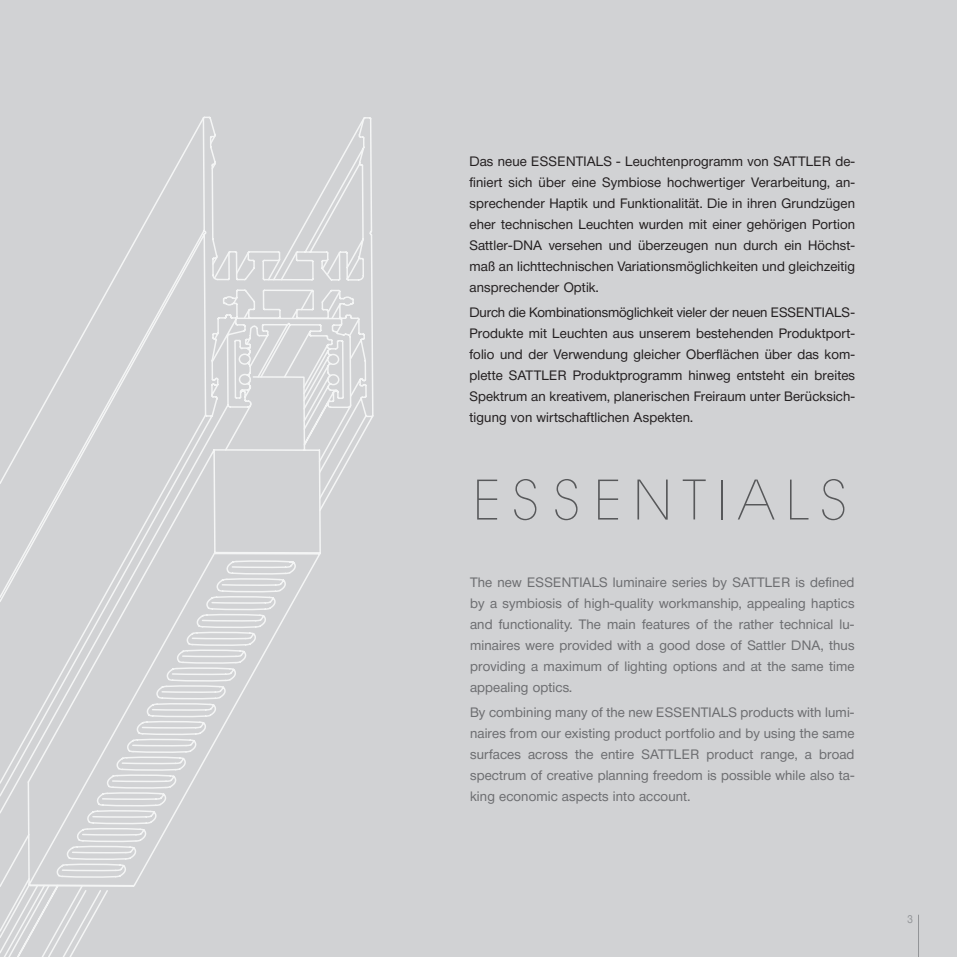
<style>
.page{position:relative;width:957px;height:957px;background:#d1d2d4}
.page>*{position:absolute;margin:0;border:0;box-sizing:border-box;transform-origin:0 0}
.t1{font:200 57px "Avant Garde Two BQ";letter-spacing:.21em;color:#57585a}
.t2{font:13.5px/21px "Neue Helvetica BQ";letter-spacing:.01em;color:#231f20;text-align:justify}
.t3{font:13.5px/21px "Neue Helvetica BQ";letter-spacing:.01em;color:#6c6d70;text-align:justify}
.t4{font:11.25px "Neue Helvetica BQ";color:#939598;scale:.9 1}
</style>
<div class="page">
<svg style="left:92px;top:116px;width:282px;height:338px"></svg>
<svg style="left:0;top:316px;width:352px;height:641px"></svg>
<svg style="left:0;top:832px;width:31px;height:56px"></svg>
<svg style="left:26px;top:375px;width:296px;height:512px"></svg>
<svg style="left:56px;top:774px;width:121px;height:104px"></svg>
<hr style="left:918px;top:914px;width:1px;height:43px;background:#939598">
<p class="t2" style="left:469px;top:151px;width:387px">Das neue ESSENTIALS - Leuchtenprogramm von SATTLER de&shy;finiert sich über eine Symbiose hochwertiger Verarbeitung, an&shy;sprechender Haptik und Funktionalität. Die in ihren Grundzügen eher technischen Leuchten wurden mit einer gehörigen Portion Sattler-DNA versehen und überzeugen nun durch ein Höchst&shy;maß an lichttechnischen Variationsmöglichkeiten und gleichzeitig ansprechender Optik.</p>
<p class="t2" style="left:469px;top:302px;width:387px">Durch die Kombinationsmöglichkeit vieler der neuen ESSENTIALS-Produkte mit Leuchten aus unserem bestehenden Produktport&shy;folio und der Verwendung gleicher Oberflächen über das kom&shy;plette SATTLER Produktprogramm hinweg entsteht ein breites Spektrum an kreativem, planerischen Freiraum unter Berücksich&shy;tigung von wirtschaftlichen Aspekten.</p>
<h1 class="t1" style="left:474px;top:468px;width:375px">ESSENTIALS</h1>
<p class="t3" style="left:470px;top:572px;width:386px">The new ESSENTIALS luminaire series by SATTLER is defined by a symbiosis of high-quality workmanship, appealing haptics and functionality. The main features of the rather technical lu&shy;minaires were provided with a good dose of Sattler DNA, thus providing a maximum of lighting options and at the same time appealing optics.</p>
<p class="t3" style="left:470px;top:702px;width:386px">By combining many of the new ESSENTIALS products with lumi&shy;naires from our existing product portfolio and by using the same surfaces across the entire SATTLER product range, a broad spectrum of creative planning freedom is possible while also ta&shy;king economic aspects into account.</p>
<p class="t4" style="left:907px;top:911px;width:8px">3</p>
</div>
